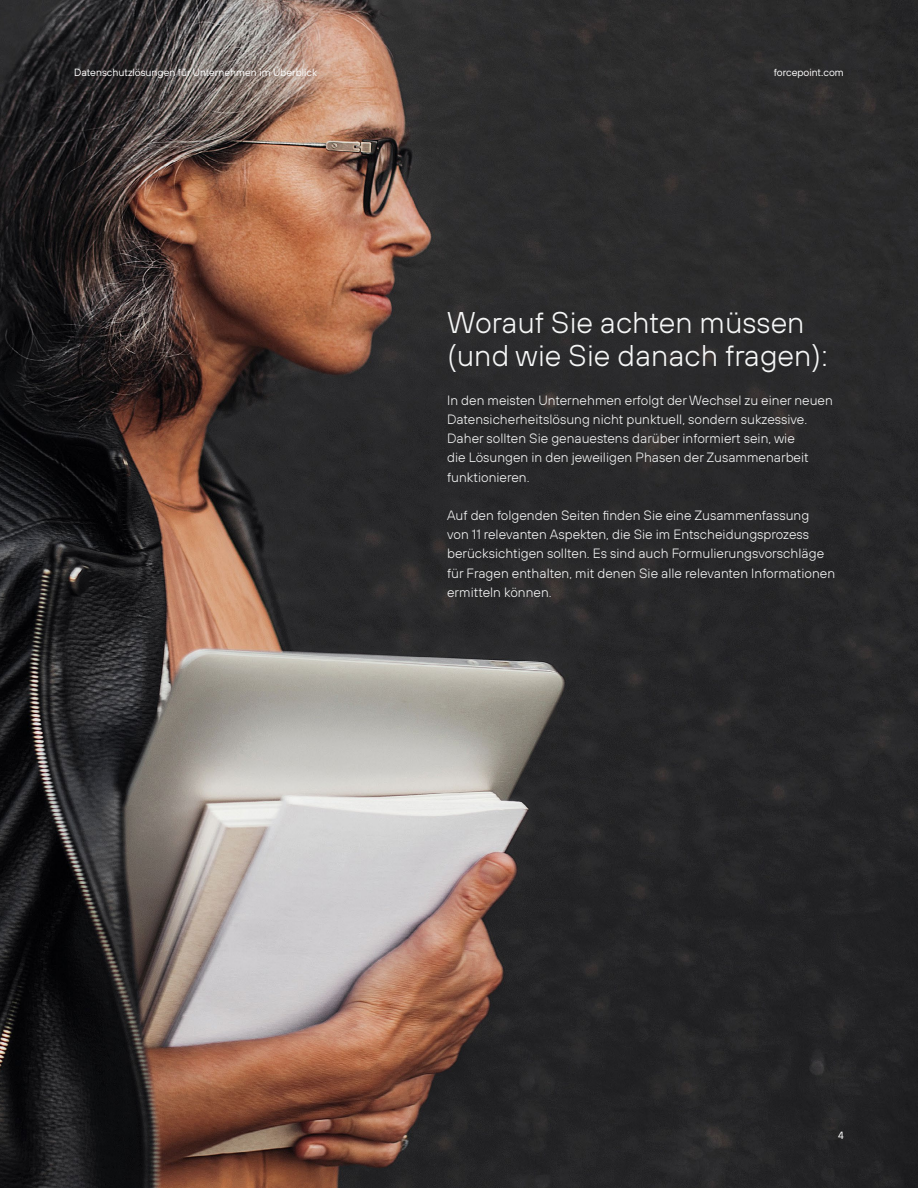
<style>
.page{position:relative;width:918px;height:1188px;background:#fff}
.page>*{position:absolute;margin:0;border:0;box-sizing:border-box;transform-origin:0 0}
.t1{font:300 30px/33px "FP Sans";color:#f5f6f6}
.t2{font:300 13.5px/19.2px "FP Sans";color:#f5f6f6}
.t3{font:10.5px "FP Sans";color:#fff}
</style>
<div class="page">
<img style="left:0;top:0;width:918px;height:1188px">
<p class="t3" style="left:74px;top:66px;width:244px">Datenschutzlösungen für Unternehmen im Überblick</p>
<p class="t3" style="left:774px;top:66px;width:71px">forcepoint.com</p>
<h1 class="t1" style="left:447px;top:306px;width:382px">Worauf Sie achten müssen (und wie Sie danach fragen):</h1>
<p class="t2" style="left:447px;top:390px;width:387px">In den meisten Unternehmen erfolgt der Wechsel zu einer neuen Datensicherheitslösung nicht punktuell, sondern sukzessive.<br>Daher sollten Sie genauestens darüber informiert sein, wie<br>die Lösungen in den jeweiligen Phasen der Zusammenarbeit funktionieren.</p>
<p class="t2" style="left:447px;top:505px;width:390px">Auf den folgenden Seiten finden Sie eine Zusammenfassung<br>von 11 relevanten Aspekten, die Sie im Entscheidungsprozess berücksichtigen sollten. Es sind auch Formulierungsvorschläge für Fragen enthalten, mit denen Sie alle relevanten Informationen ermitteln können.</p>
<p class="t3" style="left:838px;top:1129px;width:7px">4</p>
</div>
